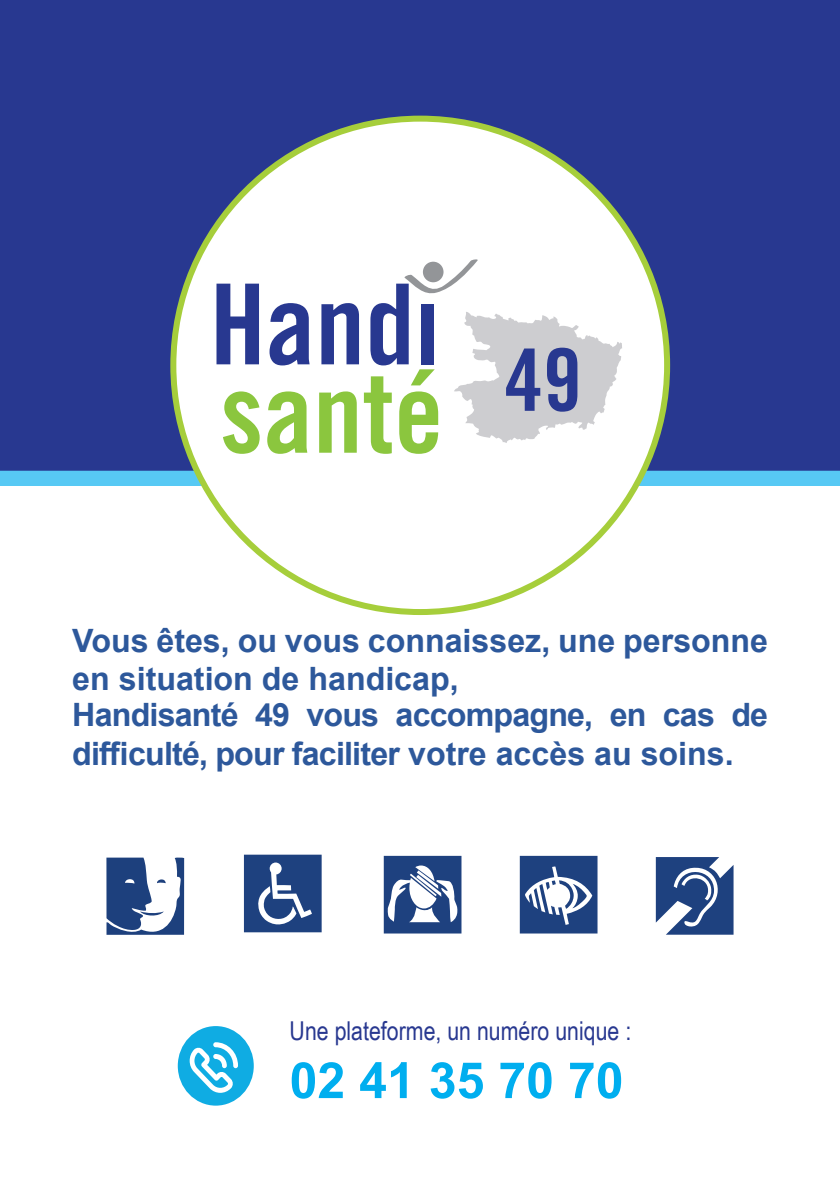
<style>
.page{position:relative;width:840px;height:1191px;background:#fff}
.page>*{position:absolute;margin:0;border:0;box-sizing:border-box;transform-origin:0 0}
.t1{font:700 50px "Arial";color:#00aeef}
.t2{font:700 32.2px/37.8px "Arial";color:#2d589b}
.t3{font:26px "Arial Narrow";color:#283890}
</style>
<div class="page">
<div style="left:0;top:463px;width:839px;height:23px;background:#57c9f4"></div>
<div style="left:0;top:0;width:839px;height:471px;background:#283890"></div>
<div style="left:173px;top:119px;width:493px;height:493px;background:#fff;border-radius:50%"></div>
<svg style="left:216px;top:284px;width:43px;height:80px"></svg>
<svg style="left:269px;top:303px;width:40px;height:62px"></svg>
<svg style="left:223px;top:391px;width:36px;height:63px"></svg>
<svg style="left:267px;top:391px;width:40px;height:63px"></svg>
<svg style="left:319px;top:259px;width:303px;height:195px"></svg>
<div style="left:420px;top:304px;width:13px;height:60px;background:#283890"></div>
<svg style="left:178px;top:1026px;width:75px;height:79px"></svg>
<svg style="left:106px;top:857px;width:78px;height:78px"></svg>
<svg style="left:244px;top:854px;width:77px;height:78px;background:#425f93"></svg>
<svg style="left:383px;top:856px;width:78px;height:77px"></svg>
<svg style="left:519px;top:856px;width:78px;height:77px"></svg>
<svg style="left:655px;top:857px;width:78px;height:77px"></svg>
<p class="t2" style="left:72px;top:621px;width:697px">Vous êtes, ou vous connaissez, une personne en situation de handicap,<br>Handisanté 49 vous accompagne, en cas de difficulté, pour faciliter votre accès au soins.</p>
<p class="t3" style="left:289px;top:1011px;width:343px">Une plateforme, un numéro unique :</p>
<h1 class="t1" style="left:289px;top:1045px;width:335px">02 41 35 70 70</h1>
</div>
